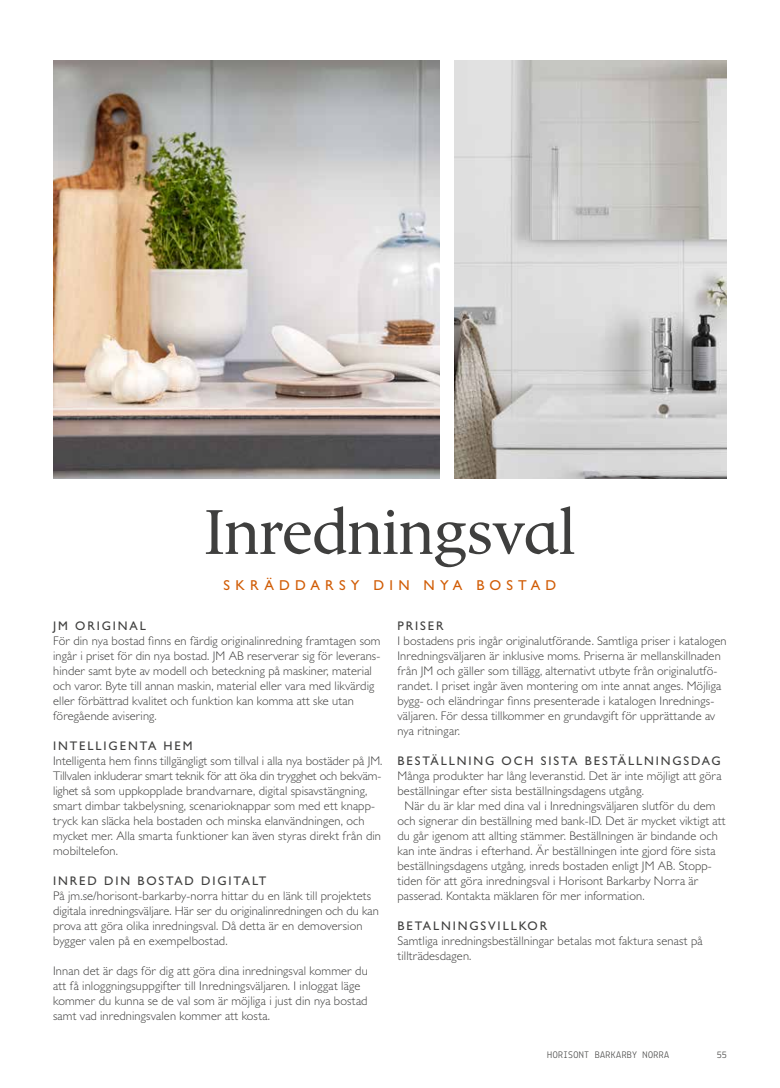
<style>
.page{position:relative;width:780px;height:1088px;background:#fff}
.page>*{position:absolute;margin:0;border:0;box-sizing:border-box;transform-origin:0 0}
.t1{font:62.5px "JM Serif";letter-spacing:-.01em;color:#3f3f3e}
.t2{font:14.38px "Gill Sansfor JM";letter-spacing:.355em;color:#d15c05}
.t3{font:300 12.5px/15px "Gill Sansfor JM";letter-spacing:.01em;color:#3f3f3e}
.t4{font:12.5px "Gill Sansfor JM";letter-spacing:.15em;color:#3f3f3e}
.t5{font:10px "Lekton";letter-spacing:.035em;color:#3f3f3e}
</style>
<div class="page">
<img style="left:53px;top:60px;width:387px;height:418px">
<img style="left:455px;top:60px;width:271px;height:418px">
<h1 class="t1" style="left:204px;top:494px;width:373px">Inredningsval</h1>
<p class="t2" style="left:223px;top:577px;width:334px">SKRÄDDARSY DIN NYA BOSTAD</p>
<p class="t4" style="left:53px;top:619px;width:94px">JM ORIGINAL</p>
<p class="t3" style="left:53px;top:633px;width:329px">För din nya bostad finns en färdig originalinredning framtagen som ingår i priset för din nya bostad. JM AB reserverar sig för leverans&shy;hinder samt byte av modell och beteckning på maskiner, material och varor. Byte till annan maskin, material eller vara med likvärdig eller förbättrad kvalitet och funktion kan komma att ske utan föregående avisering.</p>
<p class="t4" style="left:53px;top:739px;width:141px">INTELLIGENTA HEM</p>
<p class="t3" style="left:53px;top:753px;width:331px">Intelligenta hem finns tillgängligt som tillval i alla nya bostäder på JM.<br>Tillvalen inkluderar smart teknik för att öka din trygghet och bekväm&shy;lighet så som uppkopplade brandvarnare, digital spisavstängning, smart dimbar takbelysning, scenarioknappar som med ett knapp&shy;tryck kan släcka hela bostaden och minska elanvändningen, och mycket mer. Alla smarta funktioner kan även styras direkt från din mobiltelefon.</p>
<p class="t4" style="left:53px;top:874px;width:214px">INRED DIN BOSTAD DIGITALT</p>
<p class="t3" style="left:53px;top:888px;width:327px">På jm.se/horisont-barkarby-norra hittar du en länk till projektets digitala inredningsväljare. Här ser du originalinredningen och du kan prova att göra olika inredningsval. Då detta är en demoversion bygger valen på en exempelbostad.</p>
<p class="t3" style="left:53px;top:963px;width:316px">Innan det är dags för dig att göra dina inredningsval kommer du att få inloggningsuppgifter till Inredningsväljaren. I inloggat läge kommer du kunna se de val som är möjliga i just din nya bostad samt vad inredningsvalen kommer att kosta.</p>
<p class="t4" style="left:397px;top:619px;width:48px">PRISER</p>
<p class="t3" style="left:397px;top:633px;width:330px">I bostadens pris ingår originalutförande. Samtliga priser i katalogen Inredningsväljaren är inklusive moms. Priserna är mellanskillnaden från JM och gäller som tillägg, alternativt utbyte från originalutfö&shy;randet. I priset ingår även montering om inte annat anges. Möjliga bygg- och eländringar finns presenterade i katalogen Inrednings&shy;väljaren. För dessa tillkommer en grundavgift för upprättande av nya ritningar.</p>
<p class="t4" style="left:397px;top:754px;width:324px">BESTÄLLNING OCH SISTA BESTÄLLNINGSDAG</p>
<p class="t3" style="left:397px;top:768px;width:325px">Många produkter har lång leveranstid. Det är inte möjligt att göra</p>
<p class="t3" style="left:397px;top:783px;width:248px">beställningar efter sista beställningsdagens utgång.</p>
<p class="t3" style="left:404px;top:798px;width:312px">När du är klar med dina val i Inredningsväljaren slutför du dem</p>
<p class="t3" style="left:397px;top:813px;width:330px">och signerar din beställning med bank-ID. Det är mycket viktigt att</p>
<p class="t3" style="left:397px;top:828px;width:322px">du går igenom att allting stämmer. Beställningen är bindande och</p>
<p class="t3" style="left:397px;top:843px;width:320px">kan inte ändras i efterhand. Är beställningen inte gjord före sista</p>
<p class="t3" style="left:397px;top:858px;width:315px">beställningsdagens utgång, inreds bostaden enligt JM AB. Stopp-</p>
<p class="t3" style="left:397px;top:873px;width:302px">tiden för att göra inredningsval i Horisont Barkarby Norra är</p>
<p class="t3" style="left:397px;top:888px;width:248px">passerad. Kontakta mäklaren för mer information.</p>
<p class="t4" style="left:397px;top:919px;width:151px">BETALNINGSVILLKOR</p>
<p class="t3" style="left:397px;top:933px;width:307px">Samtliga inredningsbeställningar betalas mot faktura senast på tillträdesdagen.</p>
<p class="t5" style="left:547px;top:1049px;width:123px">HORISONT BARKARBY NORRA</p>
<p class="t5" style="left:716px;top:1049px;width:12px">55</p>
</div>
